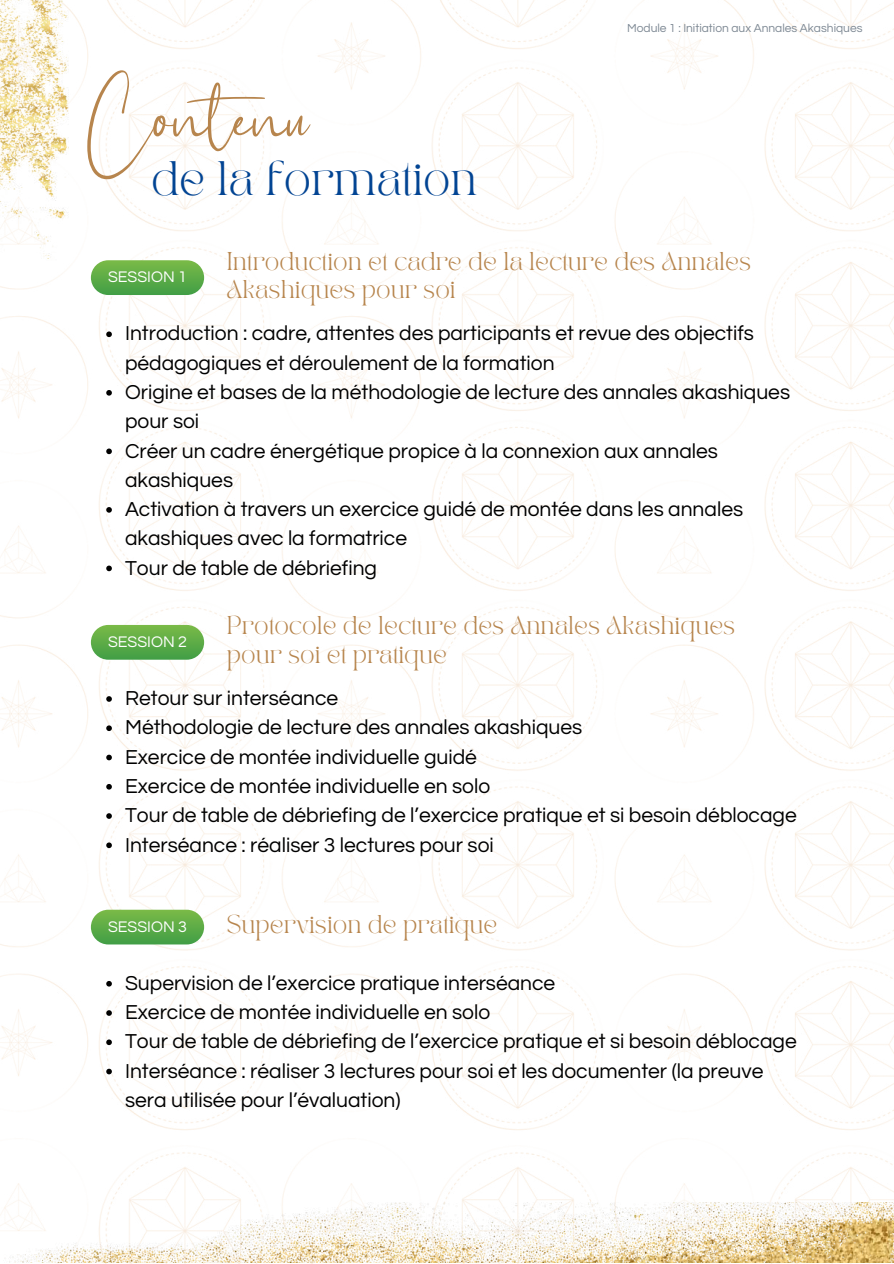
<style>
.page{position:relative;width:894px;height:1264px;background:#fff}
.page>*{position:absolute;margin:0;border:0;box-sizing:border-box;transform-origin:0 0}
.t1{font:156px "Holistic Signature";color:#b7854d}
.t2{font:33.75px "TAN PEARL Regular";color:#024493}
.t3{font:21px/29.2px "Questrial";color:#000}
.t4{font:18px/28.2px "TAN PEARL Regular";color:#b7854d}
.t5{font:15.9px "Questrial";color:#fff}
.t6{font:12px "Questrial";color:#7e8994}
</style>
<div class="page">
<img style="left:0;top:0;width:893px;height:1263px">
<svg style="left:106px;top:331px;width:6px;height:6px"></svg>
<svg style="left:106px;top:390px;width:6px;height:5px"></svg>
<svg style="left:106px;top:448px;width:6px;height:6px"></svg>
<svg style="left:106px;top:507px;width:6px;height:5px"></svg>
<svg style="left:106px;top:565px;width:6px;height:6px"></svg>
<svg style="left:106px;top:696px;width:6px;height:5px"></svg>
<svg style="left:106px;top:725px;width:6px;height:6px"></svg>
<svg style="left:106px;top:754px;width:6px;height:6px"></svg>
<svg style="left:106px;top:784px;width:6px;height:5px"></svg>
<svg style="left:106px;top:813px;width:6px;height:5px"></svg>
<svg style="left:106px;top:842px;width:6px;height:6px"></svg>
<svg style="left:106px;top:980px;width:6px;height:6px"></svg>
<svg style="left:106px;top:1010px;width:6px;height:5px"></svg>
<svg style="left:106px;top:1039px;width:6px;height:6px"></svg>
<svg style="left:106px;top:1068px;width:6px;height:6px"></svg>
<svg style="left:91px;top:260px;width:113px;height:35px;background:#5fac48"></svg>
<div style="left:91px;top:625px;width:113px;height:34px;background:linear-gradient(to bottom,#7aba48,#449f46);border-radius:17px"></div>
<svg style="left:91px;top:909px;width:113px;height:35px;background:#61ae4a"></svg>
<img style="left:0;top:0;width:68px;height:260px">
<img style="left:0;top:1202px;width:893px;height:60px">
<h1 class="t1" style="left:89px;top:44px;width:220px">Contenu</h1>
<h2 class="t2" style="left:151px;top:161px;width:327px">de la formation</h2>
<p class="t6" style="left:627px;top:23px;width:237px">Module 1 : Initiation aux Annales Akashiques</p>
<p class="t5" style="left:108px;top:269px;width:80px">SESSION 1</p>
<p class="t4" style="left:227px;top:249px;width:525px">Introduction et cadre de la lecture des Annales<br>Akashiques pour soi</p>
<p class="t3" style="left:125px;top:319px;width:666px">Introduction : cadre, attentes des participants et revue des objectifs pédagogiques et déroulement de la formation<br>Origine et bases de la méthodologie de lecture des annales akashiques pour soi<br>Créer un cadre énergétique propice à la connexion aux annales akashiques<br>Activation à travers un exercice guidé de montée dans les annales akashiques avec la formatrice<br>Tour de table de débriefing</p>
<p class="t5" style="left:108px;top:634px;width:80px">SESSION 2</p>
<p class="t4" style="left:227px;top:613px;width:510px">Protocole de lecture des Annales Akashiques pour soi et pratique</p>
<p class="t3" style="left:125px;top:684px;width:673px">Retour sur interséance<br>Méthodologie de lecture des annales akashiques<br>Exercice de montée individuelle guidé<br>Exercice de montée individuelle en solo<br>Tour de table de débriefing de l’exercice pratique et si besoin déblocage Interséance : réaliser 3 lectures pour soi</p>
<p class="t5" style="left:108px;top:918px;width:80px">SESSION 3</p>
<p class="t4" style="left:227px;top:912px;width:272px">Supervision de pratique</p>
<p class="t3" style="left:125px;top:968px;width:673px">Supervision de l’exercice pratique interséance<br>Exercice de montée individuelle en solo<br>Tour de table de débriefing de l’exercice pratique et si besoin déblocage Interséance : réaliser 3 lectures pour soi et les documenter (la preuve sera utilisée pour l’évaluation)</p>
</div>
